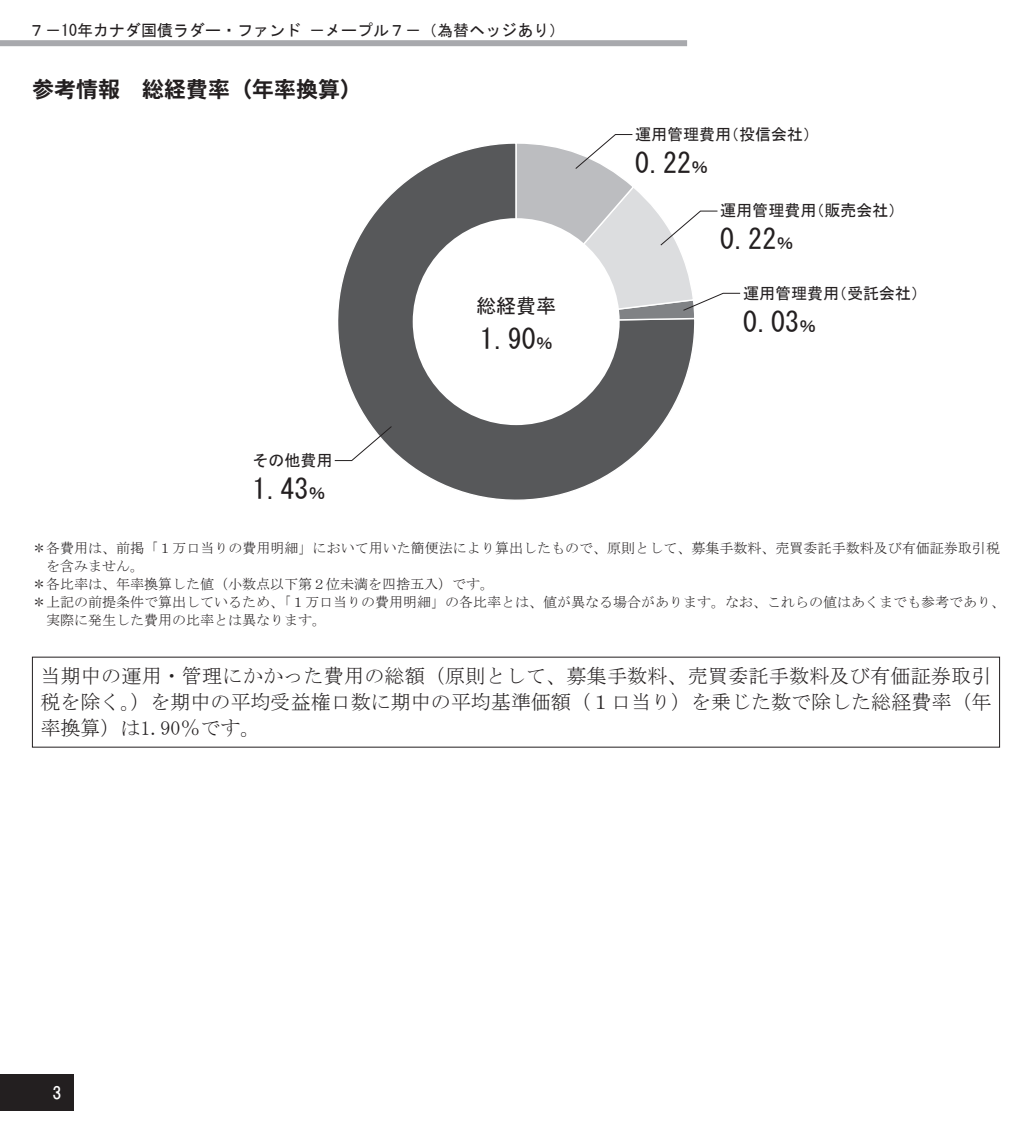
<style>
.page{position:relative;width:1032px;height:1134px;background:#fff}
.page>*{position:absolute;margin:0;border:0;box-sizing:border-box;transform-origin:0 0}
.t1{font:28px "MS Gothic";color:#231f20}
.t2{font:22px "DFHS Gothic W7 WIN RKSJ H";color:#231f20}
.t3{font:20px/26px "MS Mincho";color:#231f20;text-align:justify}
.t4{font:20px "MS Gothic";color:#231f20}
.t5{font:16.6px "HGS Gothic E";color:#fff}
.t6{font:16px "MS Gothic";color:#231f20}
.t7{font:14px "MS Mincho";color:#231f20}
.s1{font-size:17px}
</style>
<div class="page">
<div style="left:0;top:1074px;width:74px;height:37px;background:#231f20"></div>
<div style="left:0;top:40px;width:687px;height:6px;background:#a8a9ad"></div>
<svg style="left:336px;top:143px;width:358px;height:357px"></svg>
<div style="left:413px;top:218px;width:207px;height:207px;background:#fff;border-radius:103px"></div>
<svg style="left:514px;top:134px;width:227px;height:190px"></svg>
<svg style="left:334px;top:426px;width:58px;height:35px"></svg>
<p class="t6" style="left:29px;top:23px;width:537px">７－10年カナダ国債ラダー・ファンド －メープル７－（為替ヘッジあり）</p>
<h2 class="t2" style="left:32px;top:78px;width:332px">参考情報　総経費率（年率換算）</h2>
<p class="t6" style="left:252px;top:452px;width:81px">その他費用</p>
<h1 class="t1" style="left:252px;top:475px;width:74px">1.43<span class="s1">％</span></h1>
<h3 class="t4" style="left:476px;top:296px;width:81px">総経費率</h3>
<h1 class="t1" style="left:480px;top:324px;width:74px">1.90<span class="s1">％</span></h1>
<p class="t6" style="left:635px;top:126px;width:185px">運用管理費用（投信会社）</p>
<h1 class="t1" style="left:635px;top:149px;width:74px">0.22<span class="s1">％</span></h1>
<p class="t6" style="left:720px;top:203px;width:185px">運用管理費用（販売会社）</p>
<h1 class="t1" style="left:720px;top:225px;width:74px">0.22<span class="s1">％</span></h1>
<p class="t6" style="left:743px;top:285px;width:185px">運用管理費用（受託会社）</p>
<h1 class="t1" style="left:743px;top:307px;width:74px">0.03<span class="s1">％</span></h1>
<p class="t7" style="left:32px;top:541px;width:969px">＊各費用は、前掲「１万口当りの費用明細」において用いた簡便法により算出したもので、原則として、募集手数料、売買委託手数料及び有価証券取引税</p>
<p class="t7" style="left:46px;top:559px;width:99px">を含みません。</p>
<p class="t7" style="left:32px;top:577px;width:464px">＊各比率は、年率換算した値（小数点以下第２位未満を四捨五入）です。</p>
<p class="t7" style="left:32px;top:595px;width:974px">＊上記の前提条件で算出しているため、「１万口当りの費用明細」の各比率とは、値が異なる場合があります。なお、これらの値はあくまでも参考であり、</p>
<p class="t7" style="left:46px;top:613px;width:282px">実際に発生した費用の比率とは異なります。</p>
<h3 class="t3" style="left:40px;top:663px;width:952px">当期中の運用・管理にかかった費用の総額（原則として、募集手数料、売買委託手数料及び有価証券取引税を除く。）を期中の平均受益権口数に期中の平均基準価額（１口当り）を乗じた数で除した総経費率（年率換算）は1.90％です。</h3>
<p class="t5" style="left:52px;top:1085px;width:11px">3</p>
</div>
